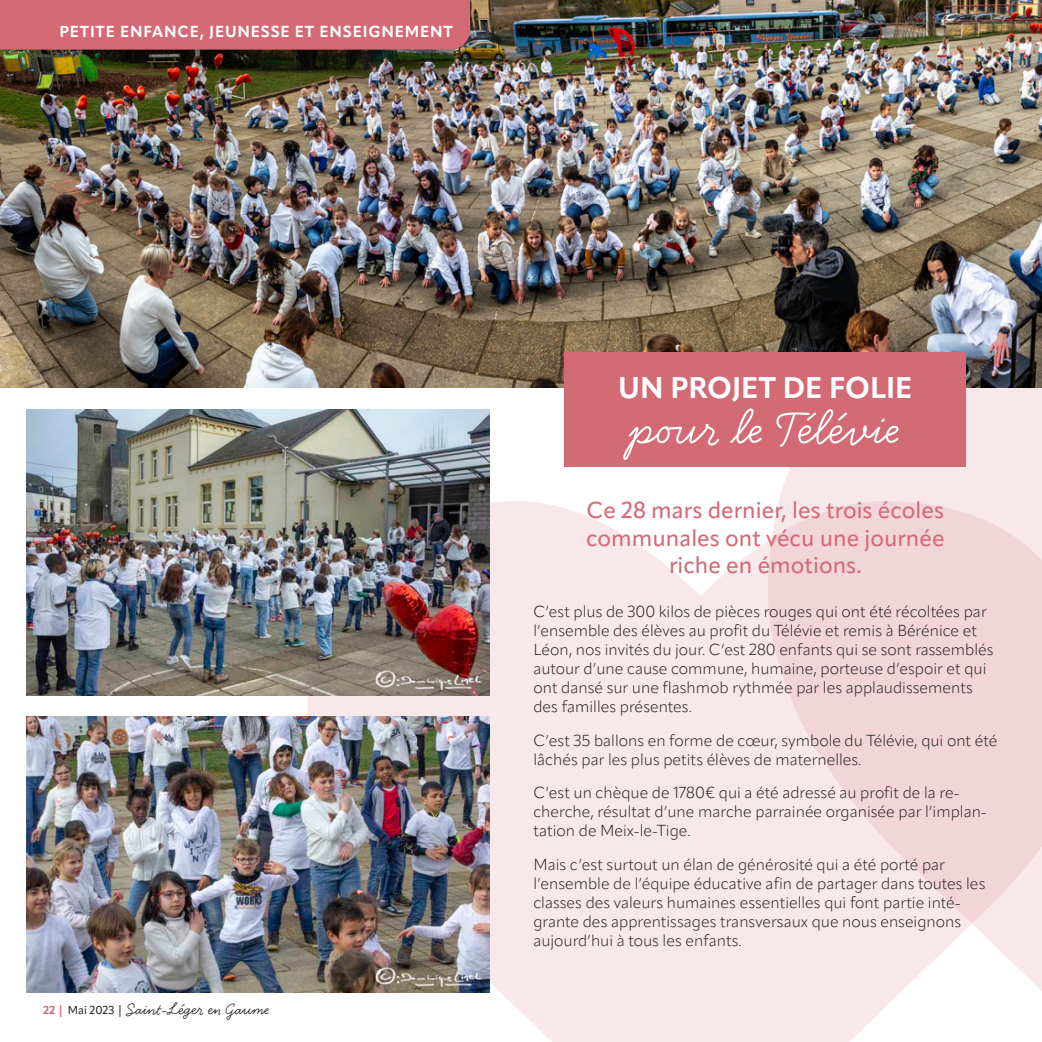
<style>
.page{position:relative;width:1042px;height:1042px;background:#fff}
.page>*{position:absolute;margin:0;border:0;box-sizing:border-box;transform-origin:0 0}
.t1{font:52.68px "Handsome Pro";color:#fff}
.t2{font:700 29.57px "Apparat";color:#fff}
.t3{font:500 22.75px/27.3px "Apparat";color:#d36b77;text-align:center}
.t4{font:17.68px "Handsome Pro";color:#231f20}
.t5{font:300 15.75px/18.9px "Apparat";color:#231f20}
.t6{font:700 15.75px "Apparat";letter-spacing:.05em;color:#fff}
.s1{font-family:"Apparat";font-weight:700;font-size:11.38px;color:#d36b77}
.s2{font-family:"Apparat";font-size:11.38px}
</style>
<div class="page">
<svg style="left:308px;top:501px;width:460px;height:541px;background:#f8eaec"></svg>
<svg style="left:768px;top:387px;width:274px;height:655px;background:#f5dfe2"></svg>
<img style="left:26px;top:717px;width:464px;height:275px">
<img style="left:26px;top:409px;width:464px;height:286px">
<img style="left:0;top:0;width:1042px;height:387px">
<div style="left:564px;top:352px;width:402px;height:115px;background:#d36b77"></div>
<div style="left:0;top:0;width:470px;height:50px;background:#d36b77"></div>
<p class="t6" style="left:59px;top:22px;width:395px">PETITE ENFANCE, JEUNESSE ET ENSEIGNEMENT</p>
<p class="t4" style="left:43px;top:999px;width:228px"><span class="s1">22 |</span> <span class="s2">Mai 2023 |</span> Saint-Léger en Gaume</p>
<h2 class="t2" style="left:618px;top:370px;width:296px">UN PROJET DE FOLIE</h2>
<h1 class="t1" style="left:630px;top:397px;width:272px">pour le Télévie</h1>
<h3 class="t3" style="left:586px;top:497px;width:360px">Ce 28 mars dernier, les trois écoles communales ont vécu une journée riche en émotions.</h3>
<p class="t5" style="left:533px;top:602px;width:462px">C’est plus de 300 kilos de pièces rouges qui ont été récoltées par l’ensemble des élèves au profit du Télévie et remis à Bérénice et Léon, nos invités du jour. C’est 280 enfants qui se sont rassemblés autour d’une cause commune, humaine, porteuse d’espoir et qui ont dansé sur une flashmob rythmée par les applaudissements des familles présentes.</p>
<p class="t5" style="left:533px;top:731px;width:465px">C’est 35 ballons en forme de cœur, symbole du Télévie, qui ont été lâchés par les plus petits élèves de maternelles.</p>
<p class="t5" style="left:533px;top:783px;width:455px">C’est un chèque de 1780€ qui a été adressé au profit de la re&shy;cherche, résultat d’une marche parrainée organisée par l’implan&shy;tation de Meix-le-Tige.</p>
<p class="t5" style="left:533px;top:855px;width:453px">Mais c’est surtout un élan de générosité qui a été porté par l’ensemble de l’équipe éducative afin de partager dans toutes les classes des valeurs humaines essentielles qui font partie inté&shy;grante des apprentissages transversaux que nous enseignons aujourd’hui à tous les enfants.</p>
</div>
